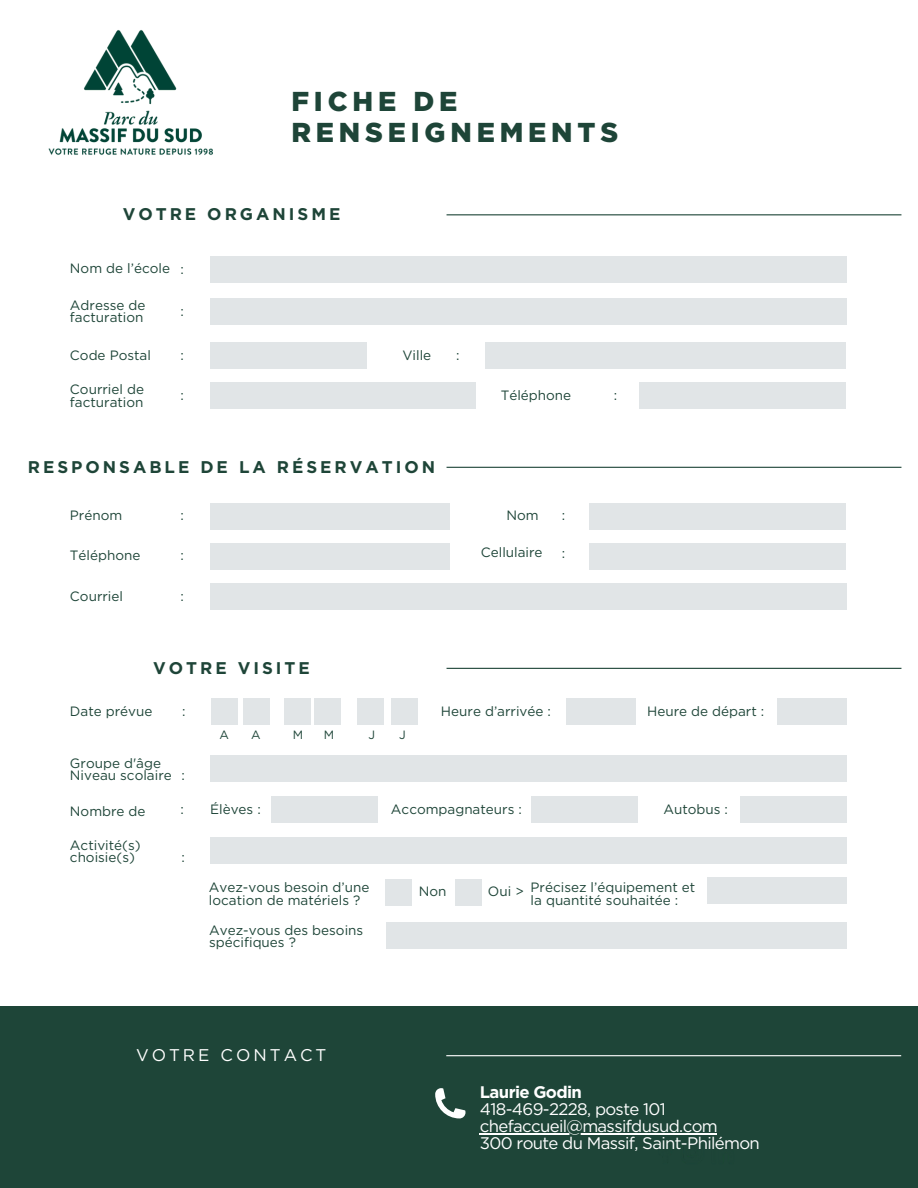
<style>
.page{position:relative;width:918px;height:1188px;background:#fff}
.page>*{position:absolute;margin:0;border:0;box-sizing:border-box;transform-origin:0 0}
.t1{font:900 27.3px/30.3px "Gotham";letter-spacing:.175em;color:#1e4538}
.t2{font:700 16.95px "Gotham";letter-spacing:.175em;color:#1e4538}
.t3{font:16.95px "Gotham";letter-spacing:.175em;color:#fff}
.t4{font:16.8px/16.8px "Gotham";letter-spacing:-.04em;color:#fff}
.t5{font:13.5px/12.3px "Gotham";color:#1e4538}
.t6{font:12px "Gotham";color:#1e4538}
.s1{font-weight:700}
</style>
<div class="page">
<div style="left:0;top:1007px;width:918px;height:181px;background:#1e4538"></div>
<hr style="left:446px;top:1055px;width:455px;height:1px;background:#fff">
<svg style="left:435px;top:1088px;width:31px;height:30px"></svg>
<hr style="left:480px;top:1133px;width:237px;height:1px;background:#fff">
<img style="left:48px;top:30px;width:165px;height:125px">
<div style="left:210px;top:756px;width:636px;height:26px;background:#e1e5e7"></div>
<div style="left:386px;top:879px;width:26px;height:27px;background:#e1e5e7"></div>
<div style="left:455px;top:879px;width:26px;height:27px;background:#e1e5e7"></div>
<div style="left:211px;top:698px;width:26px;height:27px;background:#e1e5e7"></div>
<div style="left:243px;top:698px;width:26px;height:27px;background:#e1e5e7"></div>
<div style="left:285px;top:698px;width:26px;height:27px;background:#e1e5e7"></div>
<div style="left:314px;top:698px;width:26px;height:27px;background:#e1e5e7"></div>
<div style="left:357px;top:698px;width:26px;height:27px;background:#e1e5e7"></div>
<div style="left:391px;top:698px;width:27px;height:27px;background:#e1e5e7"></div>
<hr style="left:447px;top:668px;width:454px;height:1px;background:#1e4538">
<div style="left:566px;top:698px;width:70px;height:27px;background:#e1e5e7"></div>
<div style="left:777px;top:698px;width:69px;height:27px;background:#e1e5e7"></div>
<div style="left:707px;top:877px;width:139px;height:27px;background:#e1e5e7"></div>
<div style="left:740px;top:796px;width:106px;height:27px;background:#e1e5e7"></div>
<div style="left:532px;top:796px;width:106px;height:27px;background:#e1e5e7"></div>
<div style="left:271px;top:796px;width:106px;height:27px;background:#e1e5e7"></div>
<div style="left:210px;top:837px;width:636px;height:27px;background:#e1e5e7"></div>
<div style="left:386px;top:922px;width:460px;height:26px;background:#e1e5e7"></div>
<div style="left:210px;top:256px;width:636px;height:27px;background:#e1e5e7"></div>
<div style="left:210px;top:298px;width:636px;height:27px;background:#e1e5e7"></div>
<div style="left:210px;top:342px;width:157px;height:27px;background:#e1e5e7"></div>
<div style="left:210px;top:383px;width:265px;height:26px;background:#e1e5e7"></div>
<div style="left:485px;top:342px;width:361px;height:27px;background:#e1e5e7"></div>
<div style="left:640px;top:383px;width:206px;height:26px;background:#e1e5e7"></div>
<hr style="left:447px;top:214px;width:454px;height:1px;background:#1e4538">
<hr style="left:447px;top:467px;width:454px;height:1px;background:#1e4538">
<div style="left:210px;top:503px;width:239px;height:26px;background:#e1e5e7"></div>
<div style="left:210px;top:543px;width:239px;height:27px;background:#e1e5e7"></div>
<div style="left:210px;top:584px;width:636px;height:26px;background:#e1e5e7"></div>
<div style="left:589px;top:543px;width:257px;height:27px;background:#e1e5e7"></div>
<div style="left:589px;top:503px;width:257px;height:26px;background:#e1e5e7"></div>
<p class="t1" style="left:291px;top:86px;width:328px">FICHE DE<br>RENSEIGNEMENTS</p>
<p class="t2" style="left:123px;top:204px;width:219px">VOTRE ORGANISME</p>
<p class="t5" style="left:70px;top:262px;width:102px">Nom de l’école</p>
<p class="t5" style="left:180px;top:263px;width:5px">:</p>
<p class="t5" style="left:180px;top:305px;width:5px">:</p>
<p class="t5" style="left:180px;top:349px;width:5px">:</p>
<p class="t5" style="left:180px;top:389px;width:5px">:</p>
<p class="t5" style="left:70px;top:299px;width:77px">Adresse de facturation</p>
<p class="t5" style="left:70px;top:349px;width:83px">Code Postal</p>
<p class="t5" style="left:402px;top:349px;width:30px">Ville</p>
<p class="t5" style="left:70px;top:383px;width:76px">Courriel de facturation</p>
<p class="t2" style="left:28px;top:457px;width:409px">RESPONSABLE DE LA RÉSERVATION</p>
<p class="t5" style="left:70px;top:509px;width:54px">Prénom</p>
<p class="t5" style="left:180px;top:509px;width:5px">:</p>
<p class="t5" style="left:180px;top:549px;width:5px">:</p>
<p class="t5" style="left:180px;top:590px;width:5px">:</p>
<p class="t5" style="left:70px;top:549px;width:72px">Téléphone</p>
<p class="t5" style="left:70px;top:590px;width:55px">Courriel</p>
<p class="t5" style="left:456px;top:349px;width:5px">:</p>
<p class="t5" style="left:501px;top:389px;width:72px">Téléphone</p>
<p class="t5" style="left:506px;top:509px;width:34px">Nom</p>
<h3 class="t5" style="left:562px;top:509px;width:5px">:</h3>
<p class="t5" style="left:481px;top:546px;width:63px">Cellulaire</p>
<h4 class="t5" style="left:562px;top:547px;width:5px">:</h4>
<p class="t2" style="left:153px;top:658px;width:158px">VOTRE VISITE</p>
<p class="t5" style="left:70px;top:705px;width:84px">Date prévue</p>
<p class="t5" style="left:441px;top:705px;width:112px">Heure d’arrivée :</p>
<p class="t6" style="left:219px;top:728px;width:11px">A</p>
<p class="t6" style="left:251px;top:728px;width:11px">A</p>
<p class="t6" style="left:293px;top:728px;width:12px">M</p>
<p class="t6" style="left:324px;top:728px;width:12px">M</p>
<p class="t6" style="left:368px;top:728px;width:8px">J</p>
<h2 class="t6" style="left:399px;top:728px;width:8px">J</h2>
<p class="t5" style="left:182px;top:705px;width:5px">:</p>
<p class="t5" style="left:70px;top:757px;width:103px">Groupe d'âge<br>Niveau scolaire</p>
<h2 class="t5" style="left:181px;top:769px;width:5px">:</h2>
<p class="t5" style="left:614px;top:389px;width:5px">:</p>
<p class="t5" style="left:647px;top:705px;width:119px">Heure de départ :</p>
<p class="t5" style="left:70px;top:805px;width:77px">Nombre de</p>
<p class="t5" style="left:180px;top:803px;width:5px">:</p>
<p class="t5" style="left:210px;top:803px;width:52px">Élèves :</p>
<p class="t5" style="left:391px;top:803px;width:132px">Accompagnateurs :</p>
<p class="t5" style="left:663px;top:803px;width:66px">Autobus :</p>
<p class="t5" style="left:70px;top:839px;width:72px">Activité(s) choisie(s)</p>
<p class="t5" style="left:181px;top:851px;width:5px">:</p>
<p class="t5" style="left:209px;top:881px;width:162px">Avez-vous besoin d’une</p>
<p class="t5" style="left:419px;top:885px;width:29px">Non</p>
<p class="t5" style="left:488px;top:885px;width:37px">Oui &gt;</p>
<p class="t5" style="left:209px;top:894px;width:153px">location de matériels ?</p>
<p class="t5" style="left:209px;top:924px;width:156px">Avez-vous des besoins spécifiques ?</p>
<p class="t5" style="left:531px;top:881px;width:166px">Précisez l’équipement et la quantité souhaitée :</p>
<p class="t3" style="left:136px;top:1045px;width:192px">VOTRE CONTACT</p>
<h2 class="t4" style="left:480px;top:1084px;width:187px"><span class="s1">Laurie Godin<br></span>418-469-2228, poste 101</h2>
<p class="t4" style="left:480px;top:1118px;width:282px">chefaccueil@massifdusud.com<br>300 route du Massif, Saint-Philémon</p>
</div>
